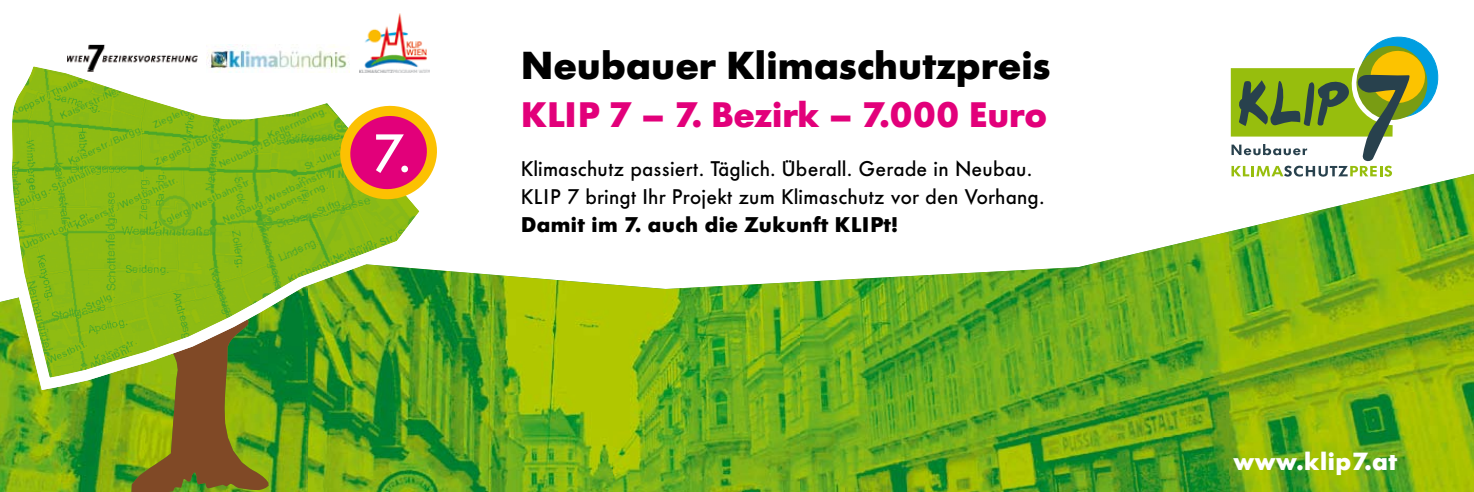
<style>
.page{position:relative;width:1474px;height:492px;background:#fff}
.page>*{position:absolute;margin:0;border:0;box-sizing:border-box;transform-origin:0 0}
.t1{font:700 38.5px "Futura BQ";letter-spacing:.005em;color:#000}
.t2{font:700 35px "Futura BQ";color:#e2007a}
.t3{font:700 24.5px "Futura BQ";letter-spacing:.02em;color:#fff}
.t4{font:500 21px/28px "Futura BQ";letter-spacing:.02em;color:#000}
.t5{font:700 21px "Futura BQ";letter-spacing:.02em;color:#000}
</style>
<div class="page">
<img style="left:1228px;top:174px;width:245px;height:317px">
<img style="left:307px;top:269px;width:307px;height:222px">
<img style="left:799px;top:231px;width:429px;height:260px">
<img style="left:0;top:301px;width:61px;height:190px">
<img style="left:268px;top:389px;width:39px;height:102px">
<img style="left:614px;top:281px;width:185px;height:210px">
<img style="left:61px;top:389px;width:70px;height:102px">
<svg style="left:131px;top:389px;width:137px;height:102px;background:#807c1a"></svg>
<svg style="left:1px;top:56px;width:432px;height:333px;fill:#8dbb16"></svg>
<svg style="left:339px;top:103px;width:98px;height:101px"></svg>
<svg style="left:1230px;top:36px;width:209px;height:140px"></svg>
<img style="left:67px;top:45px;width:135px;height:27px">
<img style="left:67px;top:62px;width:31px;height:10px">
<img style="left:207px;top:44px;width:142px;height:29px">
<img style="left:360px;top:14px;width:69px;height:59px">
<h1 class="t1" style="left:521px;top:41px;width:531px">Neubauer Klimaschutzpreis</h1>
<h2 class="t2" style="left:521px;top:93px;width:527px">KLIP 7 – 7. Bezirk – 7.000 Euro</h2>
<p class="t4" style="left:521px;top:155px;width:525px">Klimaschutz passiert. Täglich. Überall. Gerade in Neubau.<br>KLIP 7 bringt Ihr Projekt zum Klimaschutz vor den Vorhang.</p>
<p class="t5" style="left:521px;top:212px;width:378px">Damit im 7. auch die Zukunft KLIPt!</p>
<p class="t3" style="left:1233px;top:446px;width:165px">www.klip7.at</p>
</div>
